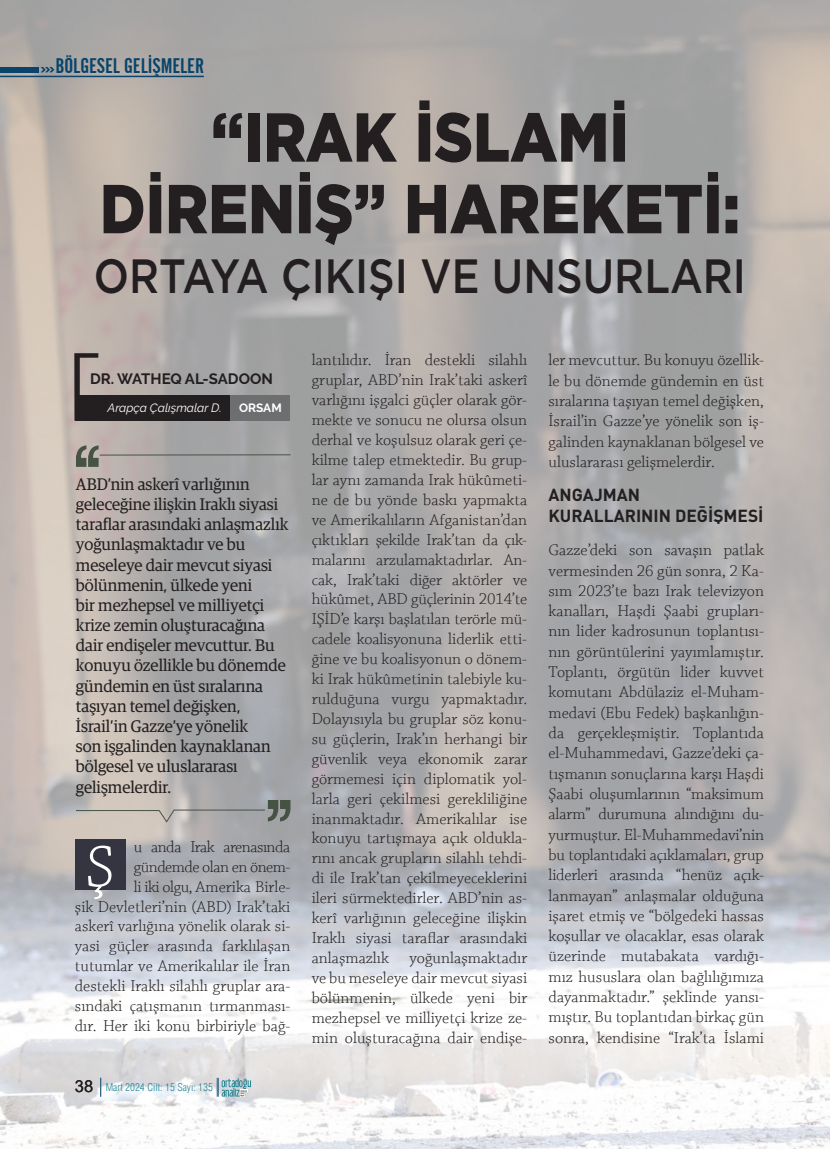
<style>
.page{position:relative;width:830px;height:1149px;background:#fff}
.page>*{position:absolute;margin:0;border:0;box-sizing:border-box;transform-origin:0 0}
.t1{font:900 69px/71.6px "Gotham";color:#231f20;text-align:center;scale:.86 1}
.t2{font:300 61.5px "Chaparral Pro";color:#fff}
.t3{font:500 48px "Gotham";color:#231f20;scale:.86 1}
.t4{font:21px "Alternate Gothic No 2 BT";color:#08446b}
.t5{font:700 17.25px/21.1px "DIN";color:#231f20}
.t6{font:16.8px/20.1px "Guardian Egyp";color:#231f20}
.t7{font:300 16.5px/20px "Chaparral Pro";color:#231f20;text-align:justify}
.t8{font:700 15px "Raleway";color:#231f20}
.t9{font:italic 12px "Raleway";color:#fff}
.t10{font:700 12px "Raleway";color:#fff}
.t11{font:10.5px "Swis 721 Lt Cn BT Light";color:#218696}
.s1{font-family:"Arial";font-size:16.5px;color:#231f20}
</style>
<div class="page">
<img style="left:0;top:0;width:829px;height:1148px">
<div style="left:75px;top:839px;width:50px;height:50px;background:#353542"></div>
<svg style="left:74px;top:353px;width:216px;height:67px"></svg>
<div style="left:230px;top:395px;width:60px;height:25px;background:#6d6e70"></div>
<hr style="left:100px;top:454px;width:190px;height:1px;background:#465244">
<svg style="left:76px;top:445px;width:22px;height:21px"></svg>
<svg style="left:75px;top:799px;width:215px;height:23px"></svg>
<div style="left:0;top:67px;width:39px;height:5px;background:#08446b"></div>
<hr style="left:0;top:76px;width:204px;height:1px;background:#08446b">
<svg style="left:41px;top:67px;width:13px;height:5px"></svg>
<svg style="left:100px;top:1077px;width:1px;height:19px"></svg>
<svg style="left:217px;top:1077px;width:34px;height:19px"></svg>
<p class="t4" style="left:55px;top:54px;width:150px">BÖLGESEL GELİŞMELER</p>
<h1 class="t1" style="left:100px;top:101px;width:745px">“IRAK İSLAMI<br>DIRENIŞ” HAREKETI:</h1>
<h3 class="t3" style="left:94px;top:245px;width:759px">ORTAYA ÇIKIŞI VE UNSURLARI</h3>
<p class="t8" style="left:90px;top:370px;width:184px">DR. WATHEQ AL-SADOON</p>
<p class="t9" style="left:107px;top:401px;width:116px">Arapça Çalışmalar D.</p>
<p class="t10" style="left:239px;top:401px;width:44px">ORSAM</p>
<p class="t6" style="left:76px;top:473px;width:214px">ABD’nin askerî varlığının geleceğine ilişkin Iraklı siyasi taraflar arasındaki anlaşmazlık yoğunlaşmaktadır ve bu meseleye dair mevcut siyasi bölünmenin, ülkede yeni<br>bir mezhepsel ve milliyetçi krize zemin oluşturacağına dair endişeler mevcuttur. Bu konuyu özellikle bu dönemde gündemin en üst sıralarına taşıyan temel değişken,<br>İsrail’in Gazze’ye yönelik<br>son işgalinden kaynaklanan bölgesel ve uluslararası gelişmelerdir.</p>
<p class="t7" style="left:75px;top:837px;width:217px;text-align:right">u anda Irak arenasında gündemde olan en önem-<br>li iki olgu, Amerika Birle-<br>şik Devletleri’nin (ABD) Irak’taki askerî varlığına yönelik olarak si&shy;yasi güçler arasında farklılaşan tutumlar ve Amerikalılar ile İran destekli Iraklı silahlı gruplar ara&shy;sındaki çatışmanın tırmanması&shy;dır. Her iki konu birbiriyle bağ-</p>
<h2 class="t2" style="left:85px;top:833px;width:31px">Ş</h2>
<p class="t11" style="left:75px;top:1080px;width:139px"><span class="s1">38</span> Mart 2024 Cilt: 15 Sayı: 135</p>
<p class="t7" style="left:311px;top:351px;width:217px">lantılıdır. İran destekli silahlı gruplar, ABD’nin Irak’taki askerî varlığını işgalci güçler olarak gör&shy;mekte ve sonucu ne olursa olsun derhal ve koşulsuz olarak geri çe&shy;kilme talep etmektedir. Bu grup&shy;lar aynı zamanda Irak hükûmeti&shy;ne de bu yönde baskı yapmakta ve Amerikalıların Afganistan’dan çıktıkları şekilde Irak’tan da çık&shy;malarını arzulamaktadırlar. An&shy;cak, Irak’taki diğer aktörler ve hükûmet, ABD güçlerinin 2014’te IŞİD’e karşı başlatılan terörle mü&shy;cadele koalisyonuna liderlik etti&shy;ğine ve bu koalisyonun o dönem&shy;ki Irak hükûmetinin talebiyle ku&shy;rulduğuna vurgu yapmaktadır.<br>Dolayısıyla bu gruplar söz konu&shy;su güçlerin, Irak’ın herhangi bir güvenlik veya ekonomik zarar görmemesi için diplomatik yol&shy;larla geri çekilmesi gerekliliğine inanmaktadır. Amerikalılar ise konuyu tartışmaya açık oldukla&shy;rını ancak grupların silahlı tehdi&shy;di ile Irak’tan çekilmeyeceklerini ileri sürmektedirler. ABD’nin as&shy;kerî varlığının geleceğine ilişkin Iraklı siyasi taraflar arasındaki anlaşmazlık yoğunlaşmaktadır ve bu meseleye dair mevcut siyasi bölünmenin, ülkede yeni bir mezhepsel ve milliyetçi krize ze&shy;min oluşturacağına dair endişe-</p>
<p class="t7" style="left:548px;top:350px;width:217px">ler mevcuttur. Bu konuyu özellik&shy;le bu dönemde gündemin en üst sıralarına taşıyan temel değişken, İsrail’in Gazze’ye yönelik son iş&shy;galinden kaynaklanan bölgesel ve uluslararası gelişmelerdir.</p>
<p class="t5" style="left:548px;top:483px;width:216px">ANGAJMAN<br>KURALLARININ DEĞIŞMESI</p>
<p class="t7" style="left:548px;top:540px;width:217px">Gazze’deki son savaşın patlak vermesinden 26 gün sonra, 2 Ka&shy;sım 2023’te bazı Irak televizyon kanalları, Haşdi Şaabi grupları&shy;nın lider kadrosunun toplantısı&shy;nın görüntülerini yayımlamıştır.<br>Toplantı, örgütün lider kuvvet komutanı Abdülaziz el-Muham&shy;medavi (Ebu Fedek) başkanlığın&shy;da gerçekleşmiştir. Toplantıda el-Muhammedavi, Gazze’deki ça&shy;tışmanın sonuçlarına karşı Haşdi Şaabi oluşumlarının “maksimum alarm” durumuna alındığını du&shy;yurmuştur. El-Muhammedavi’nin bu toplantıdaki açıklamaları, grup liderleri arasında “henüz açık&shy;lanmayan” anlaşmalar olduğuna işaret etmiş ve “bölgedeki hassas koşullar ve olacaklar, esas olarak üzerinde mutabakata vardığı&shy;mız hususlara olan bağlılığımıza dayanmaktadır.” şeklinde yansı&shy;mıştır. Bu toplantıdan birkaç gün sonra, kendisine “Irak’ta İslami</p>
</div>
